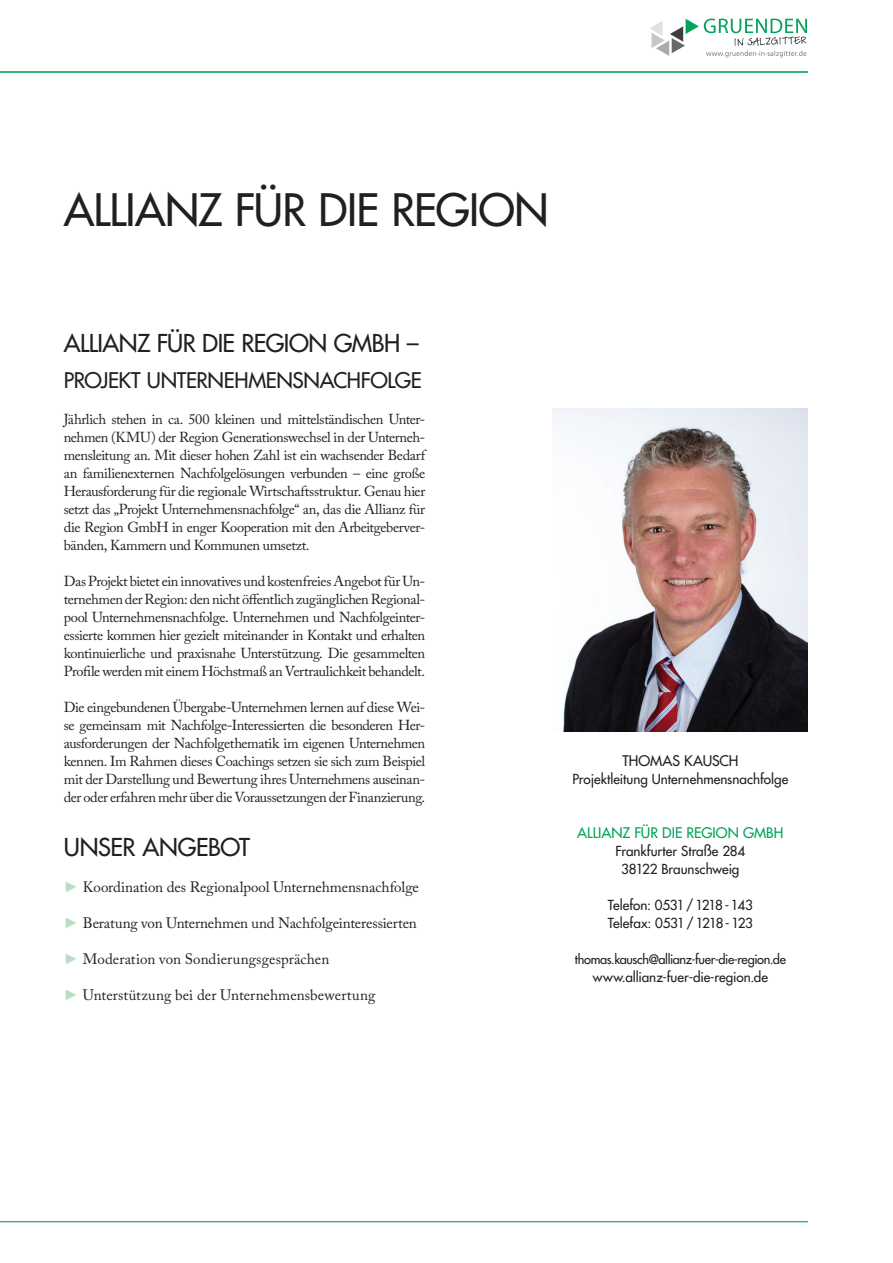
<style>
.page{position:relative;width:893px;height:1263px;background:#fff}
.page>*{position:absolute;margin:0;border:0;box-sizing:border-box;transform-origin:0 0}
.t1{font:500 43.5px "Futura Std";letter-spacing:-.015em;color:#231f20}
.t2{font:500 24px "Futura Std";letter-spacing:-.02em;color:#231f20}
.t3{font:500 21px "Futura Std";letter-spacing:-.015em;color:#231f20}
.t4{font:15px "Adobe Caslon Pro";letter-spacing:-.005em;color:#231f20}
.t5{font:14.4px/18px "Adobe Caslon Pro";letter-spacing:-.025em;color:#231f20;text-align:justify}
.t6{font:500 14.25px "Futura Std";letter-spacing:-.005em;color:#00a457}
.t7{font:500 14.25px "Futura Std";letter-spacing:-.005em;color:#231f20}
.t8{font:500 13.5px/18px "Futura Std";letter-spacing:-.015em;color:#231f20;text-align:center}
.t9{font:500 13.5px/18px "Futura Std";letter-spacing:-.065em;color:#231f20}
.t10{font:500 12.75px "Futura Std";letter-spacing:-.025em;color:#231f20}
.s1{font-family:"Arial";color:#bbddc5}
</style>
<div class="page">
<hr style="left:0;top:1221px;width:808px;height:1px;background:#00a457">
<svg style="left:650px;top:19px;width:157px;height:38px"></svg>
<hr style="left:0;top:71px;width:808px;height:2px;background:#00a457">
<img style="left:553px;top:408px;width:255px;height:323px">
<h1 class="t1" style="left:64px;top:182px;width:486px">Allianz für die Region</h1>
<h2 class="t2" style="left:64px;top:328px;width:357px">Allianz für die Region GmbH –</h2>
<h3 class="t3" style="left:64px;top:367px;width:359px">Projekt Unternehmensnach folge</h3>
<p class="t5" style="left:64px;top:410px;width:363px">Jährlich stehen in ca. 500 kleinen und mittelständischen Unter&shy;nehmen (KMU) der Region Generationswechsel in der Unterneh&shy;mensleitung an. Mit dieser hohen Zahl ist ein wachsender Bedarf an familienexternen Nachfolgelösungen verbunden – eine große Herausforderung für die regionale Wirtschaftsstruktur. Genau hier setzt das „Projekt Unternehmensnachfolge“ an, das die Allianz für die Region GmbH in enger Kooperation mit den Arbeitgeberver&shy;bänden, Kammern und Kommunen umsetzt.</p>
<p class="t5" style="left:64px;top:572px;width:363px">Das Projekt bietet ein innovatives und kostenfreies Angebot für Un&shy;ternehmen der Region: den nicht öffentlich zugänglichen Regional&shy;pool Unternehmensnachfolge. Unternehmen und Nachfolgeinter&shy;essierte kommen hier gezielt miteinander in Kontakt und erhalten kontinuierliche und praxisnahe Unterstützung. Die gesammelten Profile werden mit einem Höchstmaß an Vertraulichkeit behandelt.</p>
<p class="t5" style="left:64px;top:698px;width:363px">Die eingebundenen Übergabe-Unternehmen lernen auf diese Wei&shy;se gemeinsam mit Nachfolge-Interessierten die besonderen Her&shy;ausforderungen der Nachfolgethematik im eigenen Unternehmen kennen. Im Rahmen dieses Coachings setzen sie sich zum Beispiel mit der Darstellung und Bewertung ihres Unternehmens auseinan&shy;der oder erfahren mehr über die Voraussetzungen der Finanzierung.</p>
<h2 class="t2" style="left:64px;top:832px;width:31px">UNSER</h2>
<h2 class="t2" style="left:142px;top:832px;width:33px">ANGEBOT</h2>
<p class="t4" style="left:64px;top:878px;width:357px"><span class="s1">►</span> Koordination des Regionalpool Unternehmensnachfolge</p>
<p class="t4" style="left:64px;top:914px;width:355px"><span class="s1">►</span> Beratung von Unternehmen und Nachfolgeinteressierten</p>
<p class="t4" style="left:64px;top:950px;width:267px"><span class="s1">►</span> Moderation von Sondierungsgesprächen</p>
<p class="t4" style="left:64px;top:986px;width:313px"><span class="s1">►</span> Unterstützung bei der Unternehmensbewertung</p>
<p class="t7" style="left:622px;top:752px;width:72px">Th omas Kau</p>
<p class="t7" style="left:712px;top:752px;width:26px">sch</p>
<p class="t8" style="left:572px;top:770px;width:217px">Projektleitung Unternehmensnachfolge</p>
<p class="t6" style="left:577px;top:824px;width:208px">Allianz für die Region GmbH</p>
<p class="t8" style="left:615px;top:842px;width:131px">Frankfurter Straße 284<br>38122 Braunschweig</p>
<p class="t9" style="left:608px;top:896px;width:147px">Telefon: 0531/1218-143<br>Telefax: 0531/1218-123</p>
<p class="t10" style="left:575px;top:951px;width:213px">thomas.kausch@allianz-fuer-die-region.de</p>
<p class="t8" style="left:593px;top:968px;width:177px">www.allianz-fuer-die-region.de</p>
</div>
